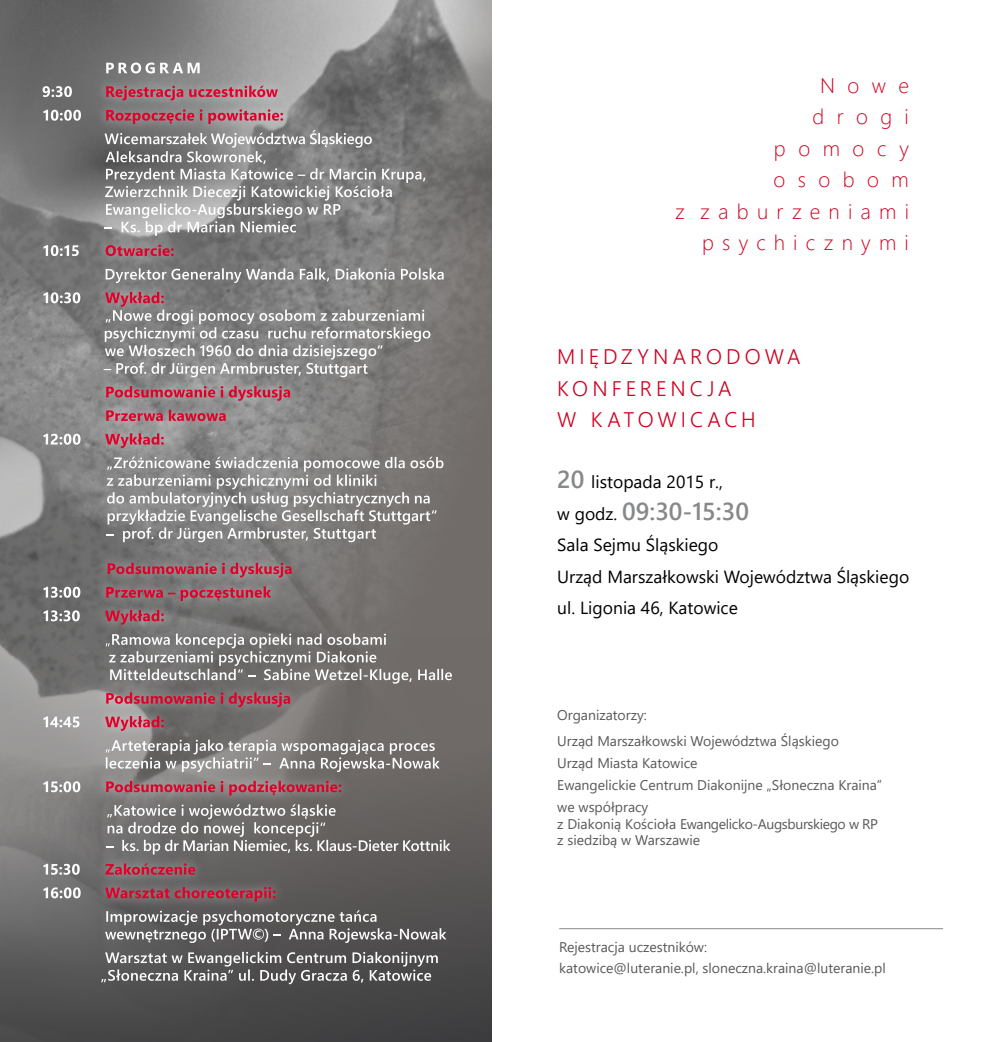
<style>
.page{position:relative;width:983px;height:1042px;background:#fff}
.page>*{position:absolute;margin:0;border:0;box-sizing:border-box;transform-origin:0 0}
.t1{font:600 24.5px "Segoe UI";color:#87888a}
.t2{font:300 21px/31.3px "Segoe UI";letter-spacing:.405em;color:#ce0021;text-align:right}
.t3{font:300 21px/31.3px "Segoe UI";letter-spacing:.19em;color:#ce0021}
.t4{font:17.5px/31.5px "Segoe UI";color:#000}
.t5{font:14px/21.7px "Segoe UI";color:#58585a}
.s1{font-weight:600;font-size:24.5px;color:#87888a}
.s2{font-weight:400;font-size:17.5px;color:#000}
</style>
<div class="page">
<img style="left:0;top:0;width:491px;height:635px">
<svg style="left:0;top:635px;width:491px;height:407px;background:#636161"></svg>
<hr style="left:559px;top:928px;width:383px;height:1px;background:#87888a">
<svg style="left:101px;top:952px;width:336px;height:32px;background:#737273"></svg>
<svg style="left:105px;top:910px;width:341px;height:33px;background:#727070"></svg>
<svg style="left:43px;top:887px;width:38px;height:11px"></svg>
<svg style="left:43px;top:864px;width:37px;height:11px"></svg>
<svg style="left:106px;top:804px;width:344px;height:50px;background:#7c7a79"></svg>
<svg style="left:43px;top:781px;width:37px;height:11px"></svg>
<svg style="left:106px;top:739px;width:333px;height:33px;background:#959391"></svg>
<svg style="left:43px;top:716px;width:36px;height:11px"></svg>
<svg style="left:106px;top:633px;width:346px;height:50px;background:#898786"></svg>
<svg style="left:43px;top:610px;width:37px;height:11px"></svg>
<svg style="left:43px;top:587px;width:37px;height:11px"></svg>
<svg style="left:106px;top:457px;width:337px;height:85px;background:#969594"></svg>
<svg style="left:43px;top:434px;width:37px;height:11px"></svg>
<svg style="left:43px;top:292px;width:37px;height:11px"></svg>
<svg style="left:106px;top:268px;width:337px;height:15px;background:#9c9c9c"></svg>
<svg style="left:43px;top:245px;width:36px;height:11px"></svg>
<svg style="left:43px;top:110px;width:38px;height:11px"></svg>
<div style="left:94px;top:875px;width:200px;height:46px;background:#fff;opacity:.5"></div>
<svg style="left:105px;top:887px;width:170px;height:14px;background:#944a58"></svg>
<div style="left:94px;top:852px;width:121px;height:41px;background:#fff;opacity:.5"></div>
<svg style="left:105px;top:863px;width:90px;height:12px"></svg>
<div style="left:95px;top:769px;width:265px;height:46px;background:#fff;opacity:.5"></div>
<svg style="left:106px;top:781px;width:235px;height:14px;background:#a55c68"></svg>
<div style="left:94px;top:704px;width:88px;height:46px;background:#fff;opacity:.5"></div>
<svg style="left:105px;top:726px;width:59px;height:5px"></svg>
<div style="left:95px;top:681px;width:214px;height:45px;background:#fff;opacity:.5"></div>
<svg style="left:106px;top:692px;width:184px;height:15px;background:#9e5965"></svg>
<div style="left:94px;top:598px;width:88px;height:46px;background:#fff;opacity:.5"></div>
<svg style="left:105px;top:620px;width:59px;height:5px"></svg>
<div style="left:95px;top:575px;width:194px;height:45px;background:#fff;opacity:.5"></div>
<svg style="left:106px;top:597px;width:165px;height:4px"></svg>
<div style="left:96px;top:551px;width:214px;height:46px;background:#fff;opacity:.5"></div>
<svg style="left:108px;top:563px;width:183px;height:14px;background:#a35a68"></svg>
<div style="left:94px;top:422px;width:88px;height:45px;background:#fff;opacity:.5"></div>
<svg style="left:105px;top:440px;width:59px;height:8px"></svg>
<div style="left:95px;top:398px;width:149px;height:42px;background:#fff;opacity:.5"></div>
<svg style="left:106px;top:420px;width:119px;height:1px"></svg>
<div style="left:95px;top:375px;width:214px;height:45px;background:#fff;opacity:.5"></div>
<svg style="left:106px;top:386px;width:184px;height:15px;background:#ad6976"></svg>
<div style="left:94px;top:280px;width:88px;height:46px;background:#fff;opacity:.5"></div>
<svg style="left:104px;top:292px;width:326px;height:85px;background:#949191"></svg>
<div style="left:94px;top:233px;width:98px;height:42px;background:#fff;opacity:.5"></div>
<svg style="left:105px;top:245px;width:69px;height:11px"></svg>
<div style="left:95px;top:98px;width:206px;height:45px;background:#fff;opacity:.5"></div>
<svg style="left:106px;top:120px;width:177px;height:4px"></svg>
<div style="left:95px;top:74px;width:201px;height:46px;background:#fff;opacity:.5"></div>
<svg style="left:106px;top:86px;width:172px;height:14px;background:#b16876"></svg>
<svg style="left:42px;top:86px;width:30px;height:11px"></svg>
<svg style="left:106px;top:63px;width:94px;height:10px"></svg>
<svg style="left:104px;top:130px;width:321px;height:106px;background:#939393"></svg>
<h2 class="t2" style="left:675px;top:69px;width:235px">Nowe<br>drogi pomocy osobom<br>z zaburzeniami psychicznymi</h2>
<h2 class="t3" style="left:557px;top:341px;width:245px">MIĘDZYNARODOWA<br>KONFERENCJA<br>W KATOWICACH</h2>
<p class="t4" style="left:557px;top:466px;width:167px"><span class="s1">20</span> listopada 2015 r.,</p>
<h1 class="t1" style="left:557px;top:491px;width:193px"><span class="s2">w godz.</span> 09:30-15:30</h1>
<p class="t4" style="left:557px;top:529px;width:353px">Sala Sejmu Śląskiego<br>Urząd Marszałkowski Województwa Śląskiego ul. Ligonia 46, Katowice</p>
<p class="t5" style="left:557px;top:701px;width:283px;line-height:26.8px">Organizatorzy:<br>Urząd Marszałkowski Województwa Śląskiego</p>
<p class="t5" style="left:557px;top:752px;width:326px">Urząd Miasta Katowice<br>Ewangelickie Centrum Diakonijne „Słoneczna Kraina” we współpracy</p>
<p class="t5" style="left:557px;top:815px;width:322px;line-height:16.8px">z Diakonią Kościoła Ewangelicko-Augsburskiego w RP z siedzibą w Warszawie</p>
<p class="t5" style="left:559px;top:936px;width:328px;line-height:21px">Rejestracja uczestników:<br>katowice@luteranie.pl, sloneczna.kraina@luteranie.pl</p>
</div>
